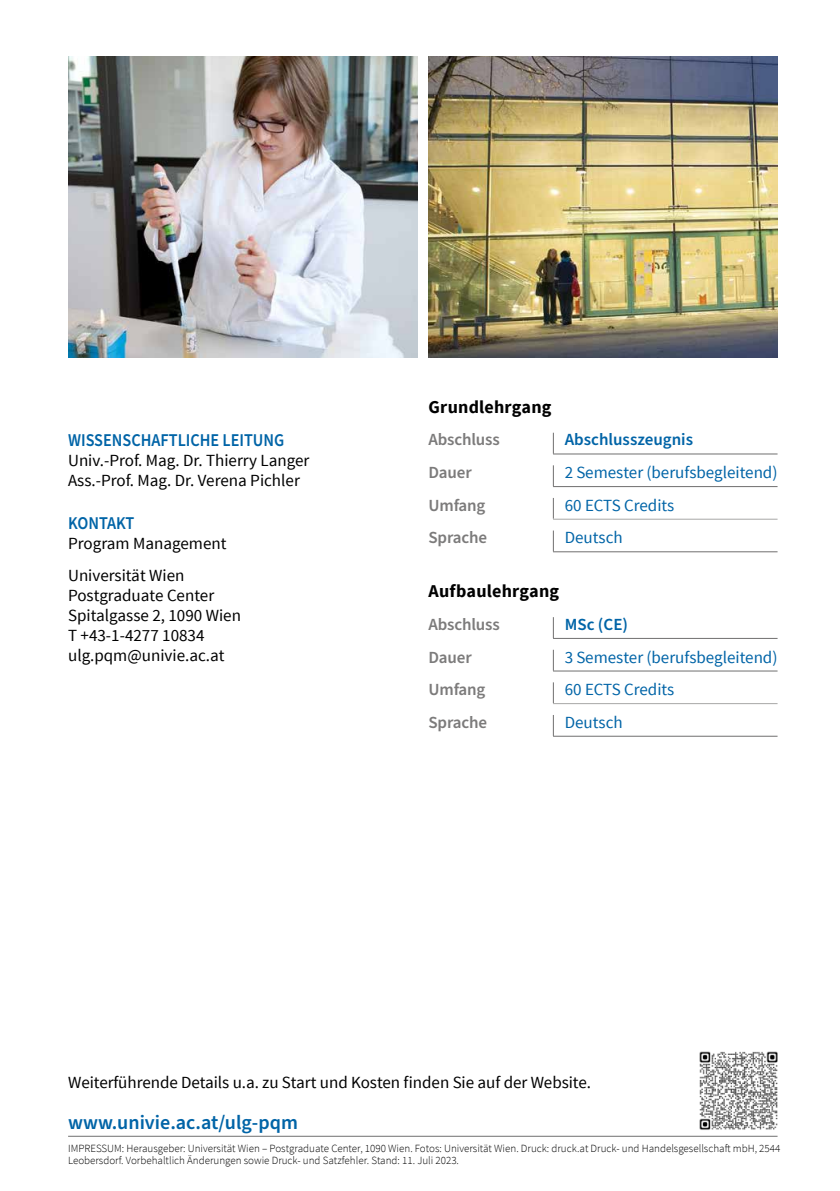
<style>
.page{position:relative;width:840px;height:1191px;background:#fff}
.page>*{position:absolute;margin:0;border:0;box-sizing:border-box;transform-origin:0 0}
.t1{font:600 20px "Source Sans Pro";color:#0064a7}
.t2{font:600 18px "Source Sans Pro";color:#0064a7;scale:.9 1}
.t3{font:700 18px "Source Sans Pro";letter-spacing:.01em;color:#000}
.t4{font:17px/20px "Source Sans Pro";color:#000}
.t5{font:17px "Source Sans Pro";color:#0064a7}
.t6{font:600 17px "Source Sans Pro";letter-spacing:-.01em;color:#7c7b7b}
.t7{font:600 17px "Source Sans Pro";color:#0064a7}
.t8{font:300 11px/12px "Source Sans Pro";color:#000}
</style>
<div class="page">
<img style="left:68px;top:57px;width:349px;height:301px">
<img style="left:428px;top:57px;width:349px;height:301px">
<img style="left:699px;top:1051px;width:79px;height:79px">
<hr style="left:68px;top:1136px;width:709px;height:1px;background:#706f6f">
<svg style="left:552px;top:433px;width:1px;height:20px"></svg>
<hr style="left:552px;top:453px;width:225px;height:1px;background:#706f6f">
<svg style="left:552px;top:465px;width:1px;height:21px"></svg>
<hr style="left:552px;top:486px;width:225px;height:1px;background:#706f6f">
<svg style="left:552px;top:498px;width:225px;height:54px"></svg>
<hr style="left:552px;top:519px;width:225px;height:1px;background:#a7a7a6">
<svg style="left:552px;top:617px;width:1px;height:21px"></svg>
<hr style="left:552px;top:638px;width:225px;height:1px;background:#706f6f">
<svg style="left:552px;top:650px;width:1px;height:20px"></svg>
<hr style="left:552px;top:670px;width:225px;height:1px;background:#706f6f">
<svg style="left:552px;top:682px;width:225px;height:54px"></svg>
<hr style="left:552px;top:736px;width:225px;height:1px;background:#706f6f">
<hr style="left:552px;top:703px;width:225px;height:1px;background:#a7a7a6">
<p class="t2" style="left:68px;top:428px;width:242px">WISSENSCHAFTLICHE LEITUNG</p>
<p class="t4" style="left:68px;top:451px;width:243px">Univ.-Prof. Mag. Dr. Thierry Langer<br>Ass.-Prof. Mag. Dr. Verena Pichler</p>
<p class="t2" style="left:68px;top:511px;width:75px">KONTAKT</p>
<p class="t4" style="left:68px;top:528px;width:160px;line-height:32px">Program Management<br>Universität Wien</p>
<p class="t4" style="left:68px;top:586px;width:174px">Postgraduate Center<br>Spitalgasse 2, 1090 Wien<br>T +43-1-4277 10834 ulg.pqm@univie.ac.at</p>
<p class="t3" style="left:428px;top:395px;width:124px">Grundlehrgang</p>
<p class="t6" style="left:428px;top:428px;width:73px">Abschluss</p>
<p class="t7" style="left:564px;top:428px;width:130px">Abschlusszeugnis</p>
<p class="t6" style="left:428px;top:461px;width:45px">Dauer</p>
<p class="t5" style="left:564px;top:462px;width:214px">2 Semester (berufsbegleitend)</p>
<p class="t6" style="left:428px;top:493px;width:58px">Umfang</p>
<p class="t5" style="left:564px;top:494px;width:111px">60 ECTS Credits</p>
<p class="t6" style="left:428px;top:526px;width:60px">Sprache</p>
<p class="t5" style="left:564px;top:527px;width:59px">Deutsch</p>
<p class="t3" style="left:428px;top:579px;width:132px">Aufbaulehrgang</p>
<p class="t6" style="left:428px;top:613px;width:73px">Abschluss</p>
<p class="t7" style="left:564px;top:613px;width:65px">MSc (CE)</p>
<p class="t6" style="left:428px;top:645px;width:45px">Dauer</p>
<p class="t5" style="left:564px;top:646px;width:214px">3 Semester (berufsbegleitend)</p>
<p class="t6" style="left:428px;top:678px;width:58px">Umfang</p>
<p class="t5" style="left:564px;top:679px;width:111px">60 ECTS Credits</p>
<p class="t6" style="left:428px;top:710px;width:60px">Sprache</p>
<p class="t5" style="left:564px;top:711px;width:59px">Deutsch</p>
<p class="t4" style="left:68px;top:1072px;width:524px">Weiterführende Details u.a. zu Start und Kosten finden Sie auf der Website.</p>
<p class="t1" style="left:68px;top:1108px;width:231px">www.univie.ac.at/ulg-pqm</p>
<p class="t8" style="left:68px;top:1142px;width:713px">IMPRESSUM: Herausgeber: Universität Wien – Postgraduate Center, 1090 Wien. Fotos: Universität Wien. Druck: druck.at Druck- und Handelsgesellschaft mbH, 2544<br>Leobersdorf. Vorbehaltlich Änderungen sowie Druck- und Satzfehler. Stand: 11. Juli 2023.</p>
</div>
